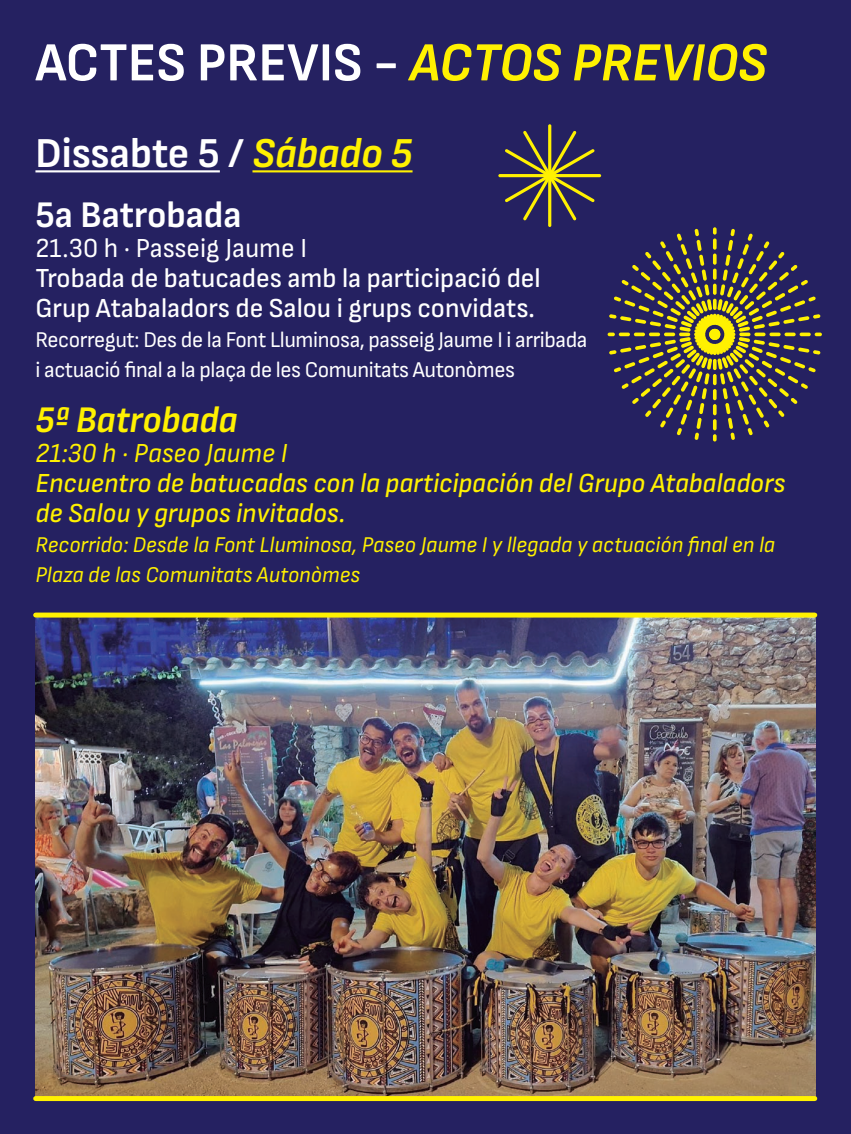
<style>
.page{position:relative;width:851px;height:1134px;background:#fff}
.page>*{position:absolute;margin:0;border:0;box-sizing:border-box;transform-origin:0 0}
.t1{font:700 semi-condensed 55px "Sofia Sans";color:#fff}
.t2{font:700 semi-condensed 42.5px "Sofia Sans";color:#fff}
.t3{font:700 semi-condensed 37.5px "Sofia Sans";color:#fff}
.t4{font:italic 700 semi-condensed 37.5px "Sofia Sans";color:#fff101}
.t5{font:italic 500 semi-condensed 27.5px/30px "Sofia Sans";color:#fff101}
.t6{font:500 semi-condensed 27.5px/30px "Sofia Sans";color:#fff}
.t7{font:semi-condensed 27.5px "Sofia Sans";color:#fff}
.t8{font:italic semi-condensed 27.5px "Sofia Sans";color:#fff101}
.t9{font:semi-condensed 22.5px/30px "Sofia Sans";letter-spacing:-.02em;color:#fff}
.t10{font:italic semi-condensed 22.5px/30px "Sofia Sans";color:#fff101}
.s1{font-style:italic;color:#fff101}
</style>
<div class="page">
<div style="left:0;top:0;width:850px;height:1134px;background:#252161"></div>
<hr style="left:35px;top:170px;width:185px;height:2px;background:#fff">
<hr style="left:252px;top:170px;width:160px;height:2px;background:#fff101">
<hr style="left:548px;top:124px;width:3px;height:103px;background:#fff101;border-radius:2px">
<hr style="left:498px;top:174px;width:103px;height:3px;background:#fff101;border-radius:2px">
<svg style="left:504px;top:131px;width:90px;height:89px"></svg>
<svg style="left:607px;top:227px;width:214px;height:214px"></svg>
<img style="left:35px;top:615px;width:780px;height:482px">
<div style="left:36px;top:1096px;width:778px;height:5px;background:#fff101"></div>
<div style="left:36px;top:612px;width:778px;height:5px;background:#fff101"></div>
<h1 class="t1" style="left:35px;top:30px;width:733px">ACTES PREVIS - <span class="s1">ACTOS PREVIOS</span></h1>
<h2 class="t2" style="left:35px;top:128px;width:378px">Dissabte 5 / <span class="s1">Sábado 5</span></h2>
<h3 class="t3" style="left:35px;top:193px;width:207px">5a Batrobada</h3>
<p class="t7" style="left:35px;top:233px;width:273px">21.30 h · Passeig Jaume I</p>
<p class="t6" style="left:35px;top:263px;width:507px">Trobada de batucades amb la participació del<br>Grup Atabaladors de Salou i grups convidats.</p>
<p class="t9" style="left:35px;top:325px;width:553px">Recorregut: Des de la Font Lluminosa, passeig Jaume I i arribada i actuació final a la plaça de les Comunitats Autonòmes</p>
<h3 class="t4" style="left:35px;top:398px;width:203px">5ª Batrobada</h3>
<p class="t8" style="left:35px;top:438px;width:253px">21:30 h · Paseo Jaume I</p>
<p class="t5" style="left:35px;top:468px;width:751px">Encuentro de batucadas con la participación del Grupo Atabaladors de Salou y grupos invitados.</p>
<p class="t10" style="left:35px;top:530px;width:741px">Recorrido: Desde la Font Lluminosa, Paseo Jaume I y llegada y actuación final en la<br>Plaza de las Comunitats Autonòmes</p>
</div>
